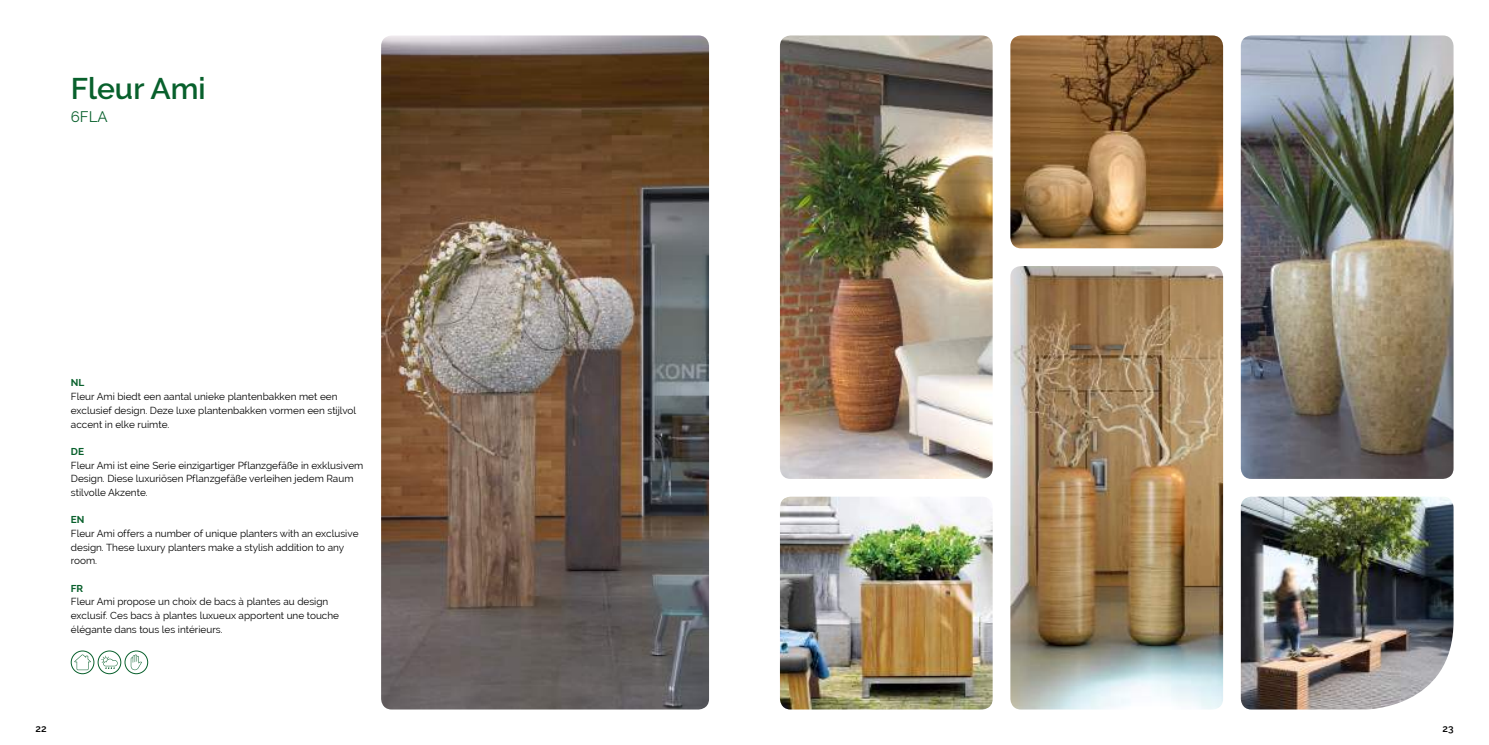
<style>
.page{position:relative;width:1489px;height:745px;background:#fff}
.page>*{position:absolute;margin:0;border:0;box-sizing:border-box;transform-origin:0 0}
.t1{font:600 30px "Raleway";color:#08602c}
.t2{font:15px "Raleway";color:#08602c}
.t3{font:10px/13.8px "Raleway";color:#000}
.t4{font:700 10px "Raleway";color:#08602c}
.t5{font:600 10px "Raleway";color:#000}
</style>
<div class="page">
<img style="left:1240px;top:496px;width:213px;height:213px">
<img style="left:1010px;top:266px;width:212px;height:443px">
<img style="left:1240px;top:35px;width:213px;height:443px">
<img style="left:780px;top:35px;width:212px;height:443px">
<img style="left:780px;top:496px;width:212px;height:213px">
<img style="left:1010px;top:35px;width:212px;height:213px">
<img style="left:381px;top:35px;width:328px;height:674px">
<svg style="left:74px;top:654px;width:17px;height:15px"></svg>
<div style="left:71px;top:650px;width:23px;height:23px;border:1px solid #08602c;border-radius:50%"></div>
<svg style="left:101px;top:655px;width:17px;height:13px"></svg>
<div style="left:98px;top:650px;width:23px;height:23px;border:1px solid #08602c;border-radius:50%"></div>
<svg style="left:131px;top:654px;width:11px;height:15px"></svg>
<div style="left:125px;top:650px;width:23px;height:23px;border:1px solid #08602c;border-radius:50%"></div>
<h1 class="t1" style="left:71px;top:71px;width:136px">Fleur Ami</h1>
<h2 class="t2" style="left:71px;top:108px;width:38px">6FLA</h2>
<p class="t4" style="left:71px;top:377px;width:15px">NL</p>
<p class="t3" style="left:71px;top:389px;width:287px">Fleur Ami biedt een aantal unieke plantenbakken met een exclusief design. Deze luxe plantenbakken vormen een stijlvol accent in elke ruimte.</p>
<p class="t4" style="left:71px;top:445px;width:15px">DE</p>
<p class="t3" style="left:71px;top:458px;width:294px">Fleur Ami ist eine Serie einzigartiger Pflanzgefäße in exklusivem<br>Design. Diese luxuriösen Pflanzgefäße verleihen jedem Raum stilvolle Akzente.</p>
<p class="t4" style="left:71px;top:513px;width:15px">EN</p>
<p class="t3" style="left:71px;top:526px;width:289px">Fleur Ami offers a number of unique planters with an exclusive design. These luxury planters make a stylish addition to any room.</p>
<p class="t4" style="left:71px;top:582px;width:14px">FR</p>
<p class="t3" style="left:71px;top:594px;width:270px">Fleur Ami propose un choix de bacs à plantes au design exclusif. Ces bacs à plantes luxueux apportent une touche élégante dans tous les intérieurs.</p>
<p class="t5" style="left:35px;top:722px;width:13px">22</p>
<p class="t5" style="left:1442px;top:722px;width:13px">23</p>
</div>
